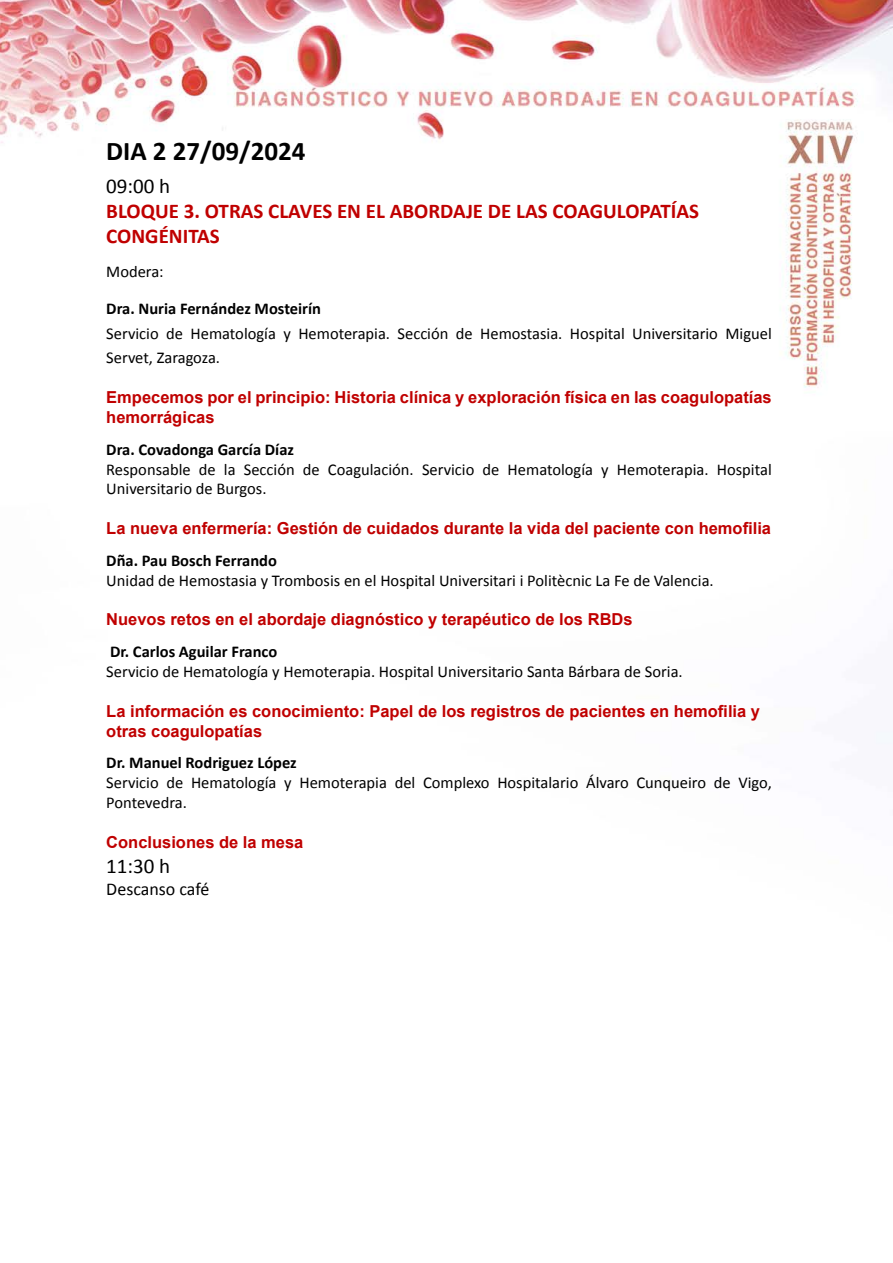
<style>
.page{position:relative;width:893px;height:1263px;background:#fff}
.page>*{position:absolute;margin:0;border:0;box-sizing:border-box;transform-origin:0 0}
.t1{font:700 27px "Calibri";color:#000}
.t2{font:700 21px/25.2px "Calibri";color:#c00000}
.t3{font:21px "Calibri";color:#000}
.t4{font:18px "Calibri";color:#000}
.t5{font:16.5px/19.8px "Calibri";color:#000}
.t6{font:700 16.5px/19.8px "Arial";color:#c00000}
.t7{font:700 16.5px "Calibri";color:#000}
</style>
<div class="page">
<img style="left:0;top:0;width:893px;height:388px">
<h1 class="t1" style="left:106px;top:133px;width:201px">DIA 2 27/09/2024</h1>
<p class="t3" style="left:106px;top:172px;width:65px">09:00 h</p>
<p class="t2" style="left:106px;top:198px;width:594px">BLOQUE 3. OTRAS CLAVES EN EL ABORDAJE DE LAS COAGULOPATÍAS<br>CONGÉNITAS</p>
<p class="t5" style="left:106px;top:262px;width:59px">Modera:</p>
<p class="t7" style="left:106px;top:298px;width:216px">Dra. Nuria Fernández Mosteirín</p>
<p class="t5" style="left:106px;top:321px;width:667px;line-height:24.8px">Servicio de Hematología y Hemoterapia. Sección de Hemostasia. Hospital Universitario Miguel<br>Servet, Zaragoza.</p>
<p class="t6" style="left:106px;top:388px;width:667px">Empecemos por el principio: Historia clínica y exploración física en las coagulopatías hemorrágicas</p>
<p class="t7" style="left:106px;top:439px;width:189px">Dra. Covadonga García Díaz</p>
<p class="t5" style="left:106px;top:459px;width:667px">Responsable de la Sección de Coagulación. Servicio de Hematología y Hemoterapia. Hospital<br>Universitario de Burgos.</p>
<p class="t6" style="left:106px;top:519px;width:666px">La nueva enfermería: Gestión de cuidados durante la vida del paciente con hemofilia</p>
<p class="t7" style="left:106px;top:550px;width:172px">Dña. Pau Bosch Ferrando</p>
<p class="t5" style="left:106px;top:570px;width:609px">Unidad de Hemostasia y Trombosis en el Hospital Universitari i Politècnic La Fe de Valencia.</p>
<p class="t6" style="left:106px;top:610px;width:528px">Nuevos retos en el abordaje diagnóstico y terapéutico de los RBDs</p>
<p class="t7" style="left:110px;top:641px;width:169px">Dr. Carlos Aguilar Franco</p>
<p class="t5" style="left:106px;top:662px;width:578px">Servicio de Hematología y Hemoterapia. Hospital Universitario Santa Bárbara de Soria.</p>
<p class="t6" style="left:106px;top:701px;width:655px">La información es conocimiento: Papel de los registros de pacientes en hemofilia y otras coagulopatías</p>
<p class="t7" style="left:106px;top:752px;width:192px">Dr. Manuel Rodriguez López</p>
<p class="t5" style="left:106px;top:773px;width:667px">Servicio de Hematología y Hemoterapia del Complexo Hospitalario Álvaro Cunqueiro de Vigo,<br>Pontevedra.</p>
<p class="t6" style="left:106px;top:832px;width:199px">Conclusiones de la mesa</p>
<p class="t3" style="left:106px;top:853px;width:65px">11:30 h</p>
<p class="t4" style="left:106px;top:877px;width:105px">Descanso café</p>
</div>
